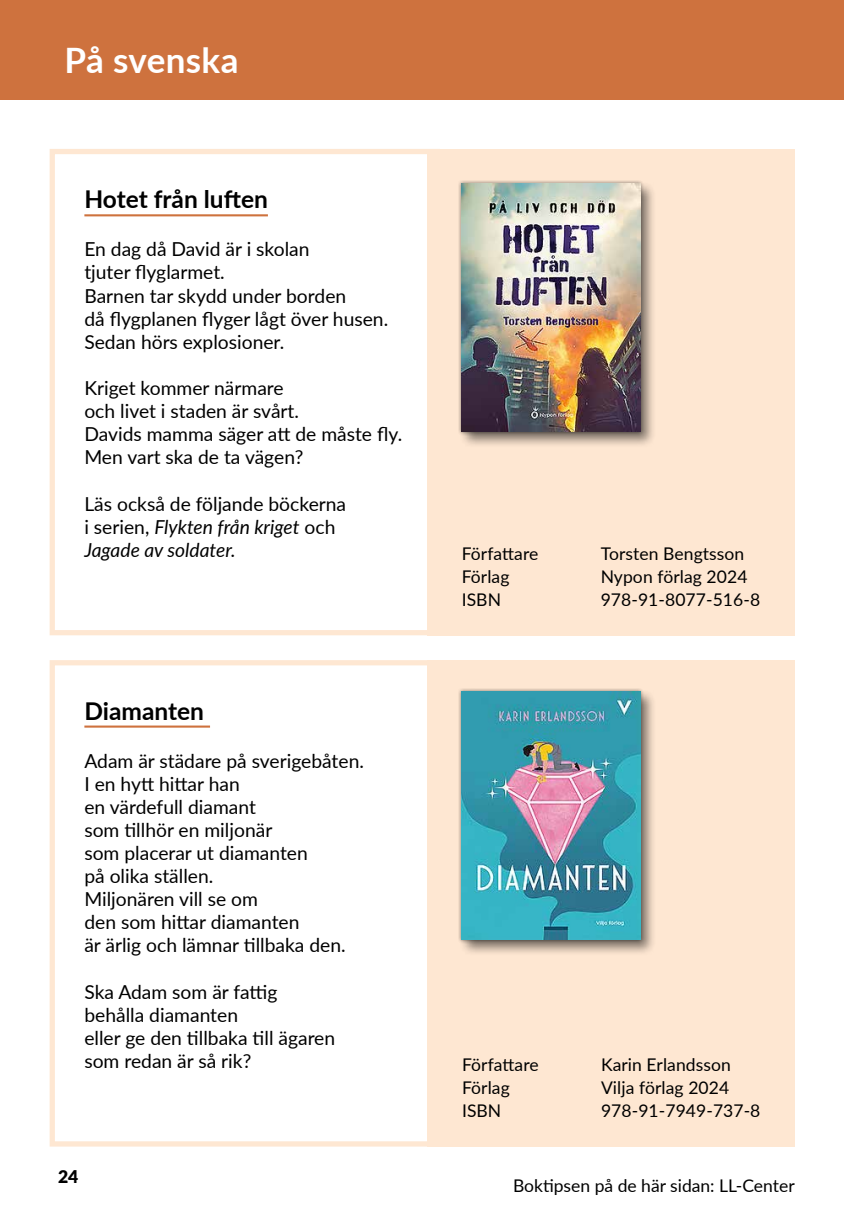
<style>
.page{position:relative;width:844px;height:1226px;background:#fff}
.page>*{position:absolute;margin:0;border:0;box-sizing:border-box;transform-origin:0 0}
.Sivun_otsikko_valk{font:700 35px "Lato";letter-spacing:.01em;color:#fff}
.Kirjan_nimi_Svenska{font:700 24.5px "Lato";color:#000}
.Kuvaus{font:19.25px/23.1px "Lato";color:#000}
.Tiedot{font:17.5px "Lato";letter-spacing:.005em;color:#000}
.Kuvaus-2{font:17.5px "Lato";color:#000}
.t1{font:900 17.5px "Lato";color:#000}
.s1{font-style:italic}
</style>
<div class="page">
<div style="left:427px;top:149px;width:367px;height:486px;background:#fee7d2"></div>
<div style="left:427px;top:660px;width:367px;height:486px;background:#fee7d2"></div>
<svg style="left:49px;top:149px;width:393px;height:487px"></svg>
<svg style="left:49px;top:660px;width:393px;height:487px"></svg>
<div style="left:0;top:0;width:843px;height:99px;background:#ce723e"></div>
<hr style="left:84px;top:214px;width:184px;height:2px;background:#ce723e">
<hr style="left:84px;top:725px;width:126px;height:2px;background:#ce723e">
<div style="left:459px;top:181px;width:198px;height:267px;background:#000;opacity:.5"></div>
<div style="left:458px;top:180px;width:186px;height:256px;background:#000;opacity:.5"></div>
<img style="left:461px;top:184px;width:179px;height:248px">
<div style="left:459px;top:688px;width:198px;height:267px;background:#000;opacity:.5"></div>
<div style="left:458px;top:687px;width:186px;height:256px;background:#000;opacity:.5"></div>
<img style="left:461px;top:691px;width:179px;height:248px">
<h2 class="Sivun_otsikko_valk" style="left:64px;top:34px;width:175px">På svenska</h2>
<h3 class="Kirjan_nimi_Svenska" style="left:84px;top:181px;width:185px">Hotet från luften</h3>
<p class="Kuvaus" style="left:84px;top:237px;width:227px">En dag då David är i skolan tjuter flyglarmet.</p>
<p class="Kuvaus" style="left:84px;top:283px;width:263px">Barnen tar skydd under borden</p>
<p class="Kuvaus" style="left:84px;top:306px;width:305px">då flygplanen flyger lågt över husen.</p>
<p class="Kuvaus" style="left:84px;top:329px;width:201px">Sedan hörs explosioner.</p>
<p class="Kuvaus" style="left:84px;top:375px;width:201px">Kriget kommer närmare</p>
<p class="Kuvaus" style="left:84px;top:398px;width:216px">och livet i staden är svårt.</p>
<p class="Kuvaus" style="left:84px;top:422px;width:319px">Davids mamma säger att de måste fly.</p>
<p class="Kuvaus" style="left:84px;top:445px;width:220px">Men vart ska de ta vägen?</p>
<p class="Kuvaus" style="left:84px;top:491px;width:263px">Läs också de följande böckerna i serien, <span class="s1">Flykten från kriget</span> och<br><span class="s1">Jagade av soldater.</span></p>
<p class="Tiedot" style="left:461px;top:541px;width:78px">Författare</p>
<p class="Tiedot" style="left:600px;top:541px;width:145px">Torsten Bengtsson</p>
<p class="Tiedot" style="left:461px;top:564px;width:49px">Förlag</p>
<p class="Tiedot" style="left:600px;top:564px;width:148px">Nypon förlag 2024</p>
<p class="Tiedot" style="left:461px;top:586px;width:41px">ISBN</p>
<p class="Tiedot" style="left:600px;top:586px;width:161px">978-91-8077-516-8</p>
<h3 class="Kirjan_nimi_Svenska" style="left:84px;top:692px;width:121px">Diamanten</h3>
<p class="Kuvaus" style="left:84px;top:748px;width:281px">Adam är städare på sverigebåten.</p>
<p class="Kuvaus" style="left:84px;top:771px;width:173px">I en hytt hittar han en värdefull diamant</p>
<p class="Kuvaus" style="left:84px;top:817px;width:225px">som tillhör en miljonär som placerar ut diamanten på olika ställen.</p>
<p class="Kuvaus" style="left:84px;top:886px;width:216px">Miljonären vill se om<br>den som hittar diamanten</p>
<p class="Kuvaus" style="left:84px;top:933px;width:263px">är ärlig och lämnar tillbaka den.</p>
<p class="Kuvaus" style="left:84px;top:979px;width:194px">Ska Adam som är fattig behålla diamanten</p>
<p class="Kuvaus" style="left:84px;top:1025px;width:252px">eller ge den tillbaka till ägaren</p>
<p class="Kuvaus" style="left:84px;top:1048px;width:168px">som redan är så rik?</p>
<p class="Tiedot" style="left:462px;top:1052px;width:78px">Författare</p>
<p class="Tiedot" style="left:601px;top:1052px;width:131px">Karin Erlandsson</p>
<p class="Tiedot" style="left:462px;top:1075px;width:49px">Förlag</p>
<p class="Tiedot" style="left:601px;top:1075px;width:130px">Vilja förlag 2024</p>
<p class="Tiedot" style="left:462px;top:1097px;width:41px">ISBN</p>
<p class="Tiedot" style="left:601px;top:1097px;width:161px">978-91-7949-737-8</p>
<p class="t1" style="left:58px;top:1163px;width:22px">24</p>
<p class="Kuvaus-2" style="left:513px;top:1172px;width:283px">Boktipsen på de här sidan: LL-Center</p>
</div>
